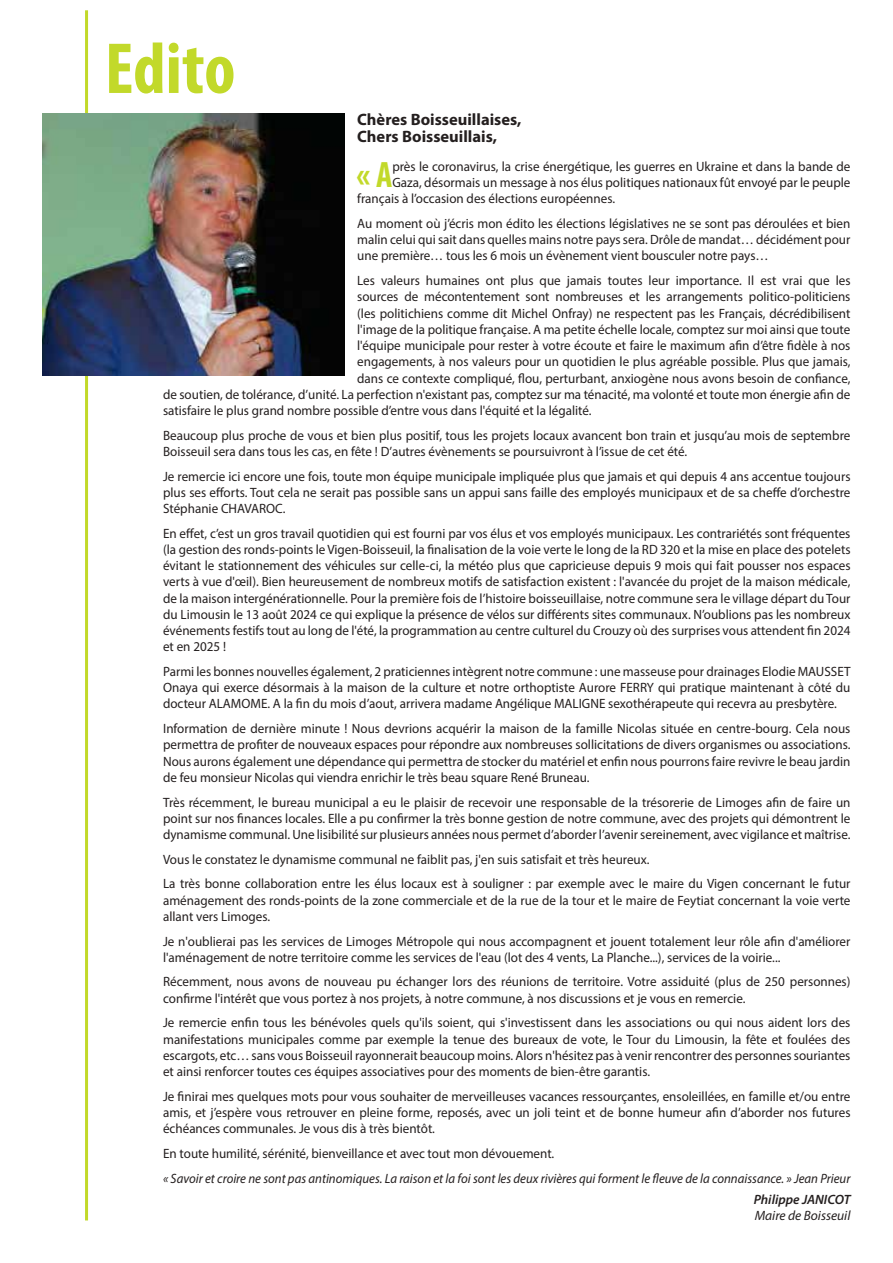
<style>
.page{position:relative;width:893px;height:1263px;background:#fff}
.page>*{position:absolute;margin:0;border:0;box-sizing:border-box;transform-origin:0 0}
.t1{font:700 condensed 72.9px "Myriad Pro";letter-spacing:-.005em;color:#c2d92a}
.t2{font:700 condensed 36.9px "Myriad Pro";color:#c2d92a}
.t3{font:700 16.5px/17px "Myriad Pro";color:#241f1f}
.t4{font:13.5px/16.2px "Myriad Pro";color:#241f1f;text-align:justify}
.t5{font:italic 13.5px "Myriad Pro";color:#241f1f;scale:.95 1}
.t6{font:italic 13.5px "Myriad Pro";color:#241f1f}
.t7{font:italic 600 13.5px "Myriad Pro";color:#241f1f}
</style>
<div class="page">
<hr style="left:85px;top:10px;width:3px;height:1210px;background:#c2d92a">
<img style="left:43px;top:113px;width:301px;height:263px">
<h1 class="t1" style="left:105px;top:23px;width:132px">Edito</h1>
<p class="t3" style="left:357px;top:111px;width:166px">Chères Boisseuillaises,<br>Chers Boisseuillais,</p>
<h2 class="t2" style="left:357px;top:152px;width:37px">« A</h2>
<p class="t4" style="left:392px;top:159px;width:460px">près le coronavirus, la crise énergétique, les guerres en Ukraine et dans la bande de</p>
<p class="t4" style="left:392px;top:174px;width:460px">Gaza, désormais un message à nos élus politiques nationaux fût envoyé par le peuple</p>
<p class="t4" style="left:357px;top:190px;width:259px">français à l’occasion des élections européennes.</p>
<p class="t4" style="left:357px;top:215px;width:495px">Au moment où j’écris mon édito les élections législatives ne se sont pas déroulées et bien malin celui qui sait dans quelles mains notre pays sera. Drôle de mandat… décidément pour une première… tous les 6 mois un évènement vient bousculer notre pays…</p>
<p class="t4" style="left:357px;top:272px;width:495px">Les valeurs humaines ont plus que jamais toutes leur importance. Il est vrai que les</p>
<p class="t4" style="left:357px;top:289px;width:495px">sources de mécontentement sont nombreuses et les arrangements politico-politiciens</p>
<p class="t4" style="left:357px;top:305px;width:495px">(les politichiens comme dit Michel Onfray) ne respectent pas les Français, décrédibilisent</p>
<p class="t4" style="left:357px;top:321px;width:495px">l'image de la politique française. A ma petite échelle locale, comptez sur moi ainsi que toute</p>
<p class="t4" style="left:357px;top:337px;width:495px">l'équipe municipale pour rester à votre écoute et faire le maximum afin d’être fidèle à nos</p>
<p class="t4" style="left:357px;top:353px;width:495px">engagements, à nos valeurs pour un quotidien le plus agréable possible. Plus que jamais,</p>
<p class="t4" style="left:357px;top:370px;width:495px">dans ce contexte compliqué, flou, perturbant, anxiogène nous avons besoin de confiance,</p>
<p class="t4" style="left:163px;top:386px;width:689px">de soutien, de tolérance, d’unité. La perfection n'existant pas, comptez sur ma ténacité, ma volonté et toute mon énergie afin de</p>
<p class="t4" style="left:163px;top:402px;width:430px">satisfaire le plus grand nombre possible d’entre vous dans l'équité et la légalité.</p>
<p class="t4" style="left:163px;top:427px;width:689px">Beaucoup plus proche de vous et bien plus positif, tous les projets locaux avancent bon train et jusqu’au mois de septembre<br>Boisseuil sera dans tous les cas, en fête ! D’autres évènements se poursuivront à l’issue de cet été.</p>
<p class="t4" style="left:163px;top:468px;width:689px">Je remercie ici encore une fois, toute mon équipe municipale impliquée plus que jamais et qui depuis 4 ans accentue toujours plus ses efforts. Tout cela ne serait pas possible sans un appui sans faille des employés municipaux et de sa cheffe d’orchestre Stéphanie CHAVAROC.</p>
<p class="t4" style="left:163px;top:525px;width:689px">En effet, c’est un gros travail quotidien qui est fourni par vos élus et vos employés municipaux. Les contrariétés sont fréquentes (la gestion des ronds-points le Vigen-Boisseuil, la finalisation de la voie verte le long de la RD 320 et la mise en place des potelets évitant le stationnement des véhicules sur celle-ci, la météo plus que capricieuse depuis 9 mois qui fait pousser nos espaces verts à vue d'œil). Bien heureusement de nombreux motifs de satisfaction existent : l'avancée du projet de la maison médicale, de la maison intergénérationnelle. Pour la première fois de l’histoire boisseuillaise, notre commune sera le village départ du Tour du Limousin le 13 août 2024 ce qui explique la présence de vélos sur différents sites communaux. N’oublions pas les nombreux événements festifs tout au long de l'été, la programmation au centre culturel du Crouzy où des surprises vous attendent fin 2024 et en 2025 !</p>
<p class="t4" style="left:163px;top:663px;width:689px">Parmi les bonnes nouvelles également, 2 praticiennes intègrent notre commune : une masseuse pour drainages Elodie MAUSSET Onaya qui exerce désormais à la maison de la culture et notre orthoptiste Aurore FERRY qui pratique maintenant à côté du docteur ALAMOME. A la fin du mois d’aout, arrivera madame Angélique MALIGNE sexothérapeute qui recevra au presbytère.</p>
<p class="t4" style="left:163px;top:720px;width:689px">Information de dernière minute ! Nous devrions acquérir la maison de la famille Nicolas située en centre-bourg. Cela nous permettra de profiter de nouveaux espaces pour répondre aux nombreuses sollicitations de divers organismes ou associations.<br>Nous aurons également une dépendance qui permettra de stocker du matériel et enfin nous pourrons faire revivre le beau jardin de feu monsieur Nicolas qui viendra enrichir le très beau square René Bruneau.</p>
<p class="t4" style="left:163px;top:794px;width:689px">Très récemment, le bureau municipal a eu le plaisir de recevoir une responsable de la trésorerie de Limoges afin de faire un point sur nos finances locales. Elle a pu confirmer la très bonne gestion de notre commune, avec des projets qui démontrent le dynamisme communal. Une lisibilité sur plusieurs années nous permet d’aborder l’avenir sereinement, avec vigilance et maîtrise.</p>
<p class="t4" style="left:163px;top:846px;width:689px;line-height:24.8px">Vous le constatez le dynamisme communal ne faiblit pas, j'en suis satisfait et très heureux.<br>La très bonne collaboration entre les élus locaux est à souligner : par exemple avec le maire du Vigen concernant le futur</p>
<p class="t4" style="left:163px;top:892px;width:689px">aménagement des ronds-points de la zone commerciale et de la rue de la tour et le maire de Feytiat concernant la voie verte allant vers Limoges.</p>
<p class="t4" style="left:163px;top:933px;width:689px">Je n'oublierai pas les services de Limoges Métropole qui nous accompagnent et jouent totalement leur rôle afin d'améliorer l'aménagement de notre territoire comme les services de l'eau (lot des 4 vents, La Planche...), services de la voirie...</p>
<p class="t4" style="left:163px;top:974px;width:689px">Récemment, nous avons de nouveau pu échanger lors des réunions de territoire. Votre assiduité (plus de 250 personnes) confirme l'intérêt que vous portez à nos projets, à notre commune, à nos discussions et je vous en remercie.</p>
<p class="t4" style="left:163px;top:1014px;width:689px">Je remercie enfin tous les bénévoles quels qu'ils soient, qui s'investissent dans les associations ou qui nous aident lors des manifestations municipales comme par exemple la tenue des bureaux de vote, le Tour du Limousin, la fête et foulées des escargots, etc… sans vous Boisseuil rayonnerait beaucoup moins. Alors n'hésitez pas à venir rencontrer des personnes souriantes et ainsi renforcer toutes ces équipes associatives pour des moments de bien-être garantis.</p>
<p class="t4" style="left:163px;top:1088px;width:689px">Je finirai mes quelques mots pour vous souhaiter de merveilleuses vacances ressourçantes, ensoleillées, en famille et/ou entre amis, et j’espère vous retrouver en pleine forme, reposés, avec un joli teint et de bonne humeur afin d’aborder nos futures échéances communales. Je vous dis à très bientôt.</p>
<p class="t4" style="left:163px;top:1145px;width:393px">En toute humilité, sérénité, bienveillance et avec tout mon dévouement.</p>
<p class="t5" style="left:163px;top:1170px;width:725px">« Savoir et croire ne sont pas antinomiques. La raison et la foi sont les deux rivières qui forment le fleuve de la connaissance. » Jean Prieur</p>
<p class="t7" style="left:754px;top:1190px;width:98px">Philippe JANICOT</p>
<p class="t6" style="left:755px;top:1207px;width:97px">Maire de Boisseuil</p>
</div>
